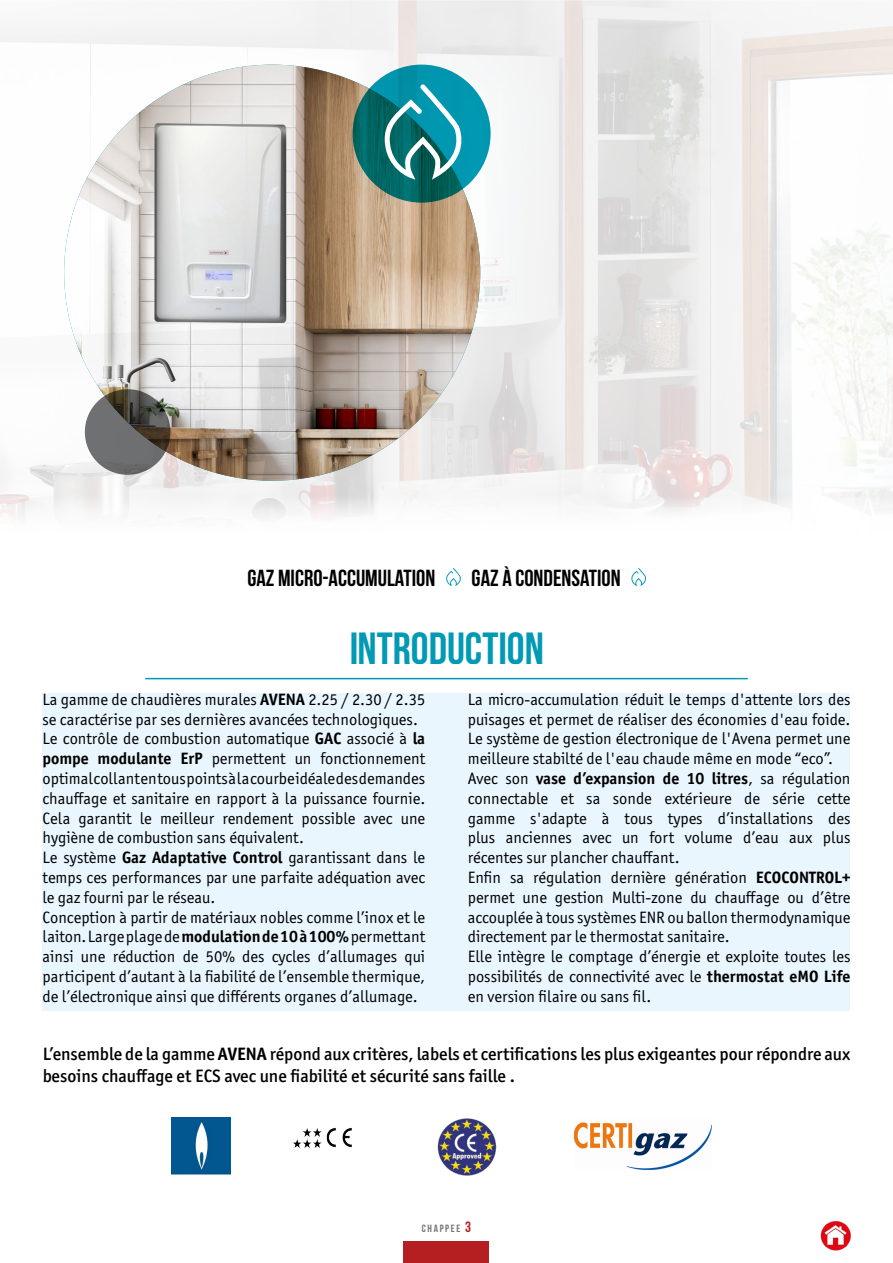
<style>
.page{position:relative;width:893px;height:1263px;background:#fff}
.page>*{position:absolute;margin:0;border:0;box-sizing:border-box;transform-origin:0 0}
.t1{font:700 45px "Bebas Neue";color:#009ab4}
.t2{font:700 23.25px "Bebas Neue";color:#000}
.t3{font:500 18px/21.6px "Officina Sans ITC Pro";color:#000}
.t4{font:16.5px/19.8px "Officina Sans ITC Pro";color:#000}
.t5{font:700 10.5px "Bebas Neue";letter-spacing:.155em;color:#747576}
.s1{font-weight:700}
.s2{font-size:15px;color:#b61f22}
</style>
<div class="page">
<div style="left:404px;top:1242px;width:85px;height:21px;background:#b61f22"></div>
<img style="left:821px;top:1221px;width:29px;height:29px">
<div style="left:43px;top:693px;width:807px;height:317px;background:#eaf6fe"></div>
<img style="left:293px;top:1128px;width:59px;height:20px">
<img style="left:574px;top:1122px;width:137px;height:47px">
<img style="left:437px;top:1118px;width:59px;height:58px">
<img style="left:171px;top:1117px;width:59px;height:57px">
<img style="left:0;top:1px;width:893px;height:517px">
<img style="left:64px;top:65px;width:416px;height:416px;border-radius:208px">
<svg style="left:446px;top:568px;width:15px;height:18px"></svg>
<svg style="left:631px;top:568px;width:15px;height:18px"></svg>
<svg style="left:353px;top:65px;width:138px;height:138px;background:#037b83"></svg>
<svg style="left:85px;top:389px;width:85px;height:86px;background:#5e5d5b"></svg>
<svg style="left:384px;top:84px;width:85px;height:96px"></svg>
<hr style="left:145px;top:678px;width:603px;height:1px;background:#009ab4">
<h2 class="t2" style="left:247px;top:565px;width:190px">GAZ MICRO-ACCUMULATION</h2>
<h2 class="t2" style="left:472px;top:565px;width:150px">GAZ À CONDENSATION</h2>
<h1 class="t1" style="left:349px;top:623px;width:196px">INTRODUCTION</h1>
<p class="t4" style="left:43px;top:689px;width:384px">La gamme de chaudières murales <span class="s1">AVENA</span> 2.25 / 2.30 / 2.35 se caractérise par ses dernières avancées technologiques.<br>Le contrôle de combustion automatique <span class="s1">GAC</span> associé à <span class="s1">la pompe modulante ErP</span> permettent un fonctionnement optimal collant en tous points à la courbe idéale des demandes chauffage et sanitaire en rapport à la puissance fournie.<br>Cela garantit le meilleur rendement possible avec une hygiène de combustion sans équivalent.<br>Le système <span class="s1">Gaz Adaptative Control</span> garantissant dans le temps ces performances par une parfaite adéquation avec le gaz fourni par le réseau.<br>Conception à partir de matériaux nobles comme l’inox et le laiton. Large plage de <span class="s1">modulation de 10 à 100%</span> permettant ainsi une réduction de 50% des cycles d’allumages qui participent d’autant à la fiabilité de l’ensemble thermique, de l’électronique ainsi que différents organes d’allumage.</p>
<p class="t4" style="left:468px;top:689px;width:384px">La micro-accumulation réduit le temps d'attente lors des puisages et permet de réaliser des économies d'eau foide.<br>Le système de gestion électronique de l'Avena permet une meilleure stabilté de l'eau chaude même en mode “eco”.<br>Avec son <span class="s1">vase d’expansion de 10 litres</span>, sa régulation connectable et sa sonde extérieure de série cette gamme s'adapte à tous types d’installations des plus anciennes avec un fort volume d’eau aux plus récentes sur plancher chauffant.<br>Enfin sa régulation dernière génération <span class="s1">ECOCONTROL+ </span>permet une gestion Multi-zone du chauffage ou d’être accouplée à tous systèmes ENR ou ballon thermodynamique directement par le thermostat sanitaire.<br>Elle intègre le comptage d’énergie et exploite toutes les possibilités de connectivité avec le <span class="s1">thermostat eMO Life </span>en version filaire ou sans fil.</p>
<p class="t3" style="left:43px;top:1043px;width:809px">L’ensemble de la gamme <span class="s1">AVENA</span> répond aux critères, labels et certifications les plus exigeantes pour répondre aux besoins chauffage et ECS avec une fiabilité et sécurité sans faille .</p>
<p class="t5" style="left:422px;top:1222px;width:51px">CHAPPEE <span class="s2">3</span></p>
</div>
